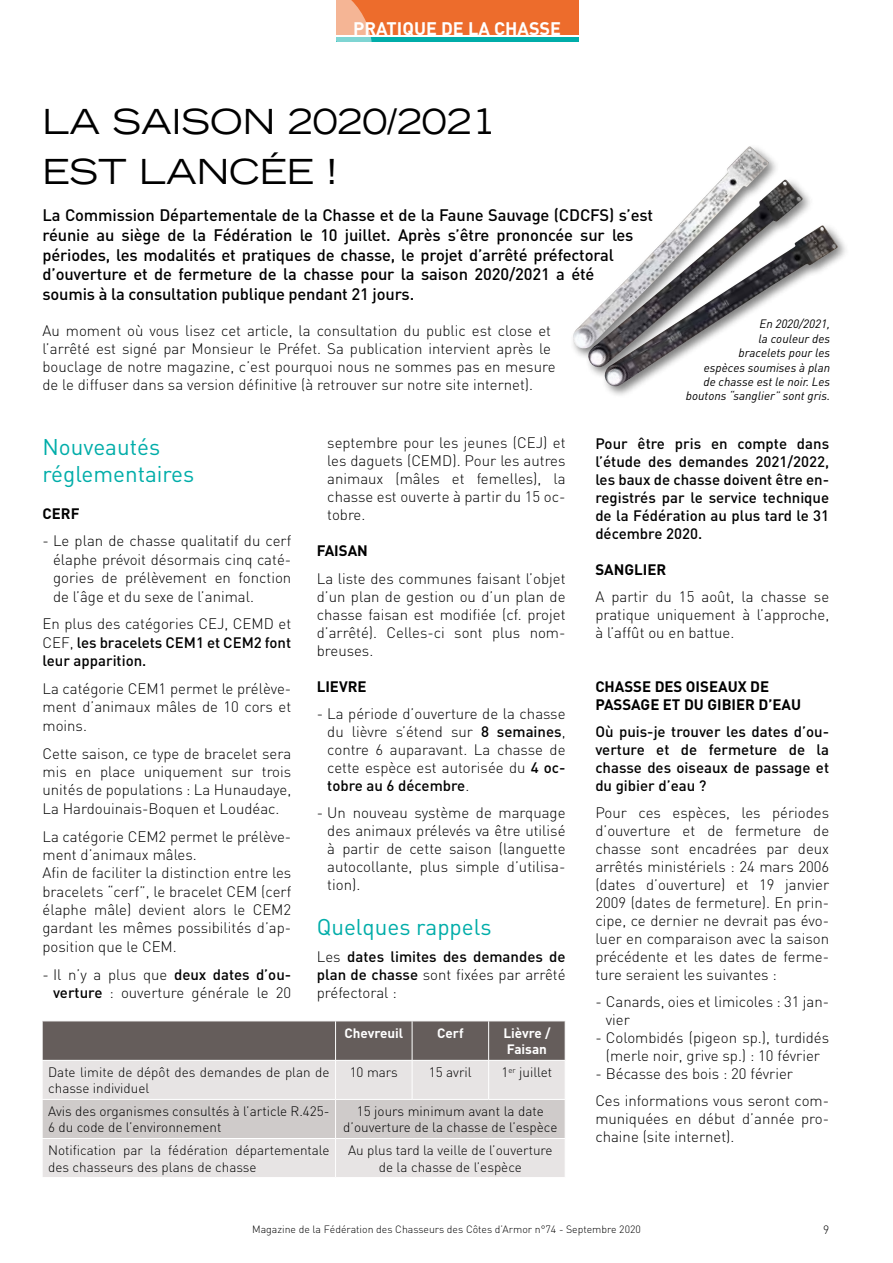
<style>
.page{position:relative;width:893px;height:1263px;background:#fff}
.page>*{position:absolute;margin:0;border:0;box-sizing:border-box;transform-origin:0 0}
.t1{font:expanded 34.5px/49.9px "Trade Gothic LH";color:#000}
.t2{font:22.5px/27.5px "DIN";color:#00ada9}
.t3{font:700 18px "DIN";color:#fff}
.t4{font:500 16.5px/19.8px "DIN";letter-spacing:-.01em;color:#000}
.t5{font:300 15px/18px "DIN";color:#000;text-align:justify}
.t6{font:500 15px/18px "DIN";color:#000;text-align:justify}
.t7{font:700 15px/18px "DIN";color:#000}
.t8{font:300 13.5px/16.2px "DIN";color:#000}
.t9{font:700 13.5px/16.2px "DIN";color:#fff}
.t10{font:italic 12px/14.4px "DIN";color:#000;text-align:right}
.t11{font:300 12px "DIN";color:#000}
.t12{font:300 10.5px "DIN";color:#000}
.s1{font-weight:300}
.s2{font-weight:500}
</style>
<div class="page">
<div style="left:336px;top:0;width:242px;height:35px;background:#ed6c2c"></div>
<div style="left:336px;top:37px;width:242px;height:5px;background:#00ada9"></div>
<svg style="left:336px;top:0;width:36px;height:42px"></svg>
<div style="left:43px;top:1021px;width:522px;height:39px;background:#655d5b"></div>
<div style="left:43px;top:1061px;width:522px;height:116px;background:#e7e4e4"></div>
<div style="left:43px;top:1100px;width:522px;height:38px;background:#cfcbca"></div>
<hr style="left:488px;top:1021px;width:1px;height:39px;background:#fff">
<hr style="left:335px;top:1021px;width:1px;height:39px;background:#fff">
<hr style="left:412px;top:1021px;width:1px;height:39px;background:#fff">
<hr style="left:488px;top:1061px;width:1px;height:38px;background:#fff">
<hr style="left:335px;top:1061px;width:1px;height:38px;background:#fff">
<hr style="left:412px;top:1061px;width:1px;height:38px;background:#fff">
<hr style="left:335px;top:1139px;width:1px;height:38px;background:#fff">
<hr style="left:42px;top:1099px;width:294px;height:1px;background:#fff">
<hr style="left:42px;top:1138px;width:294px;height:1px;background:#fff">
<hr style="left:336px;top:1099px;width:76px;height:1px;background:#fff">
<hr style="left:335px;top:1100px;width:1px;height:38px;background:#fff">
<hr style="left:412px;top:1099px;width:77px;height:1px;background:#fff">
<hr style="left:489px;top:1099px;width:77px;height:1px;background:#fff">
<hr style="left:336px;top:1138px;width:76px;height:1px;background:#fff">
<hr style="left:412px;top:1138px;width:77px;height:1px;background:#fff">
<hr style="left:489px;top:1138px;width:77px;height:1px;background:#fff">
<img style="left:573px;top:146px;width:265px;height:241px">
<p class="t3" style="left:353px;top:17px;width:209px">PRATIQUE DE LA CHASSE</p>
<h1 class="t1" style="left:43px;top:96px;width:456px">LA SAISON 2020/2021<br>EST LANCÉE !</h1>
<p class="t4" style="left:43px;top:205px;width:612px">La Commission Départementale de la Chasse et de la Faune Sauvage (CDCFS) s’est réunie au siège de la Fédération le 10 juillet. Après s’être prononcée sur les périodes, les modalités et pratiques de chasse, le projet d’arrêté préfectoral d’ouverture et de fermeture de la chasse pour la saison 2020/2021 a été<br>soumis à la consultation publique pendant 21 jours.</p>
<p class="t5" style="left:43px;top:322px;width:514px;text-align:left">Au moment où vous lisez cet article, la consultation du public est close et l’arrêté est signé par Monsieur le Préfet. Sa publication intervient après le bouclage de notre magazine, c’est pourquoi nous ne sommes pas en mesure de le diffuser dans sa version définitive (à retrouver sur notre site internet).</p>
<p class="t10" style="left:686px;top:317px;width:146px">En 2020/2021,<br>la couleur des<br>bracelets pour les<br>espèces soumises à plan<br>de chasse est le noir. Les boutons “sanglier” sont gris.</p>
<h2 class="t2" style="left:43px;top:432px;width:153px">Nouveautés réglementaires</h2>
<p class="t7" style="left:43px;top:504px;width:39px">CERF</p>
<p class="t5" style="left:53px;top:532px;width:240px;line-height:18.5px;text-indent:-10px">- Le plan de chasse qualitatif du cerf élaphe prévoit désormais cinq caté&shy;gories de prélèvement en fonction de l’âge et du sexe de l’animal.</p>
<p class="t6" style="left:43px;top:614px;width:250px;line-height:18.5px"><span class="s1">En plus des catégories CEJ, CEMD et CEF,</span> les bracelets CEM1 et CEM2 font leur apparition.</p>
<p class="t5" style="left:43px;top:679px;width:250px;line-height:18.5px">La catégorie CEM1 permet le prélève&shy;ment d’animaux mâles de 10 cors et moins.</p>
<p class="t5" style="left:43px;top:744px;width:250px;line-height:18.5px">Cette saison, ce type de bracelet sera mis en place uniquement sur trois unités de populations : La Hunaudaye, La Hardouinais-Boquen et Loudéac.</p>
<p class="t5" style="left:43px;top:827px;width:250px;line-height:18.5px;text-align:left">La catégorie CEM2 permet le prélève&shy;ment d’animaux mâles.<br>Afin de faciliter la distinction entre les bracelets “cerf”, le bracelet CEM (cerf élaphe mâle) devient alors le CEM2 gardant les mêmes possibilités d’ap&shy;position que le CEM.</p>
<p class="t5" style="left:43px;top:965px;width:250px;line-height:18.5px;text-align:right">- Il n’y a plus que <span class="s2">deux dates d’ou&shy;verture</span> : ouverture générale le 20</p>
<p class="t5" style="left:327px;top:434px;width:240px">septembre pour les jeunes (CEJ) et les daguets (CEMD). Pour les autres animaux (mâles et femelles), la chasse est ouverte à partir du 15 oc&shy;tobre.</p>
<p class="t7" style="left:317px;top:541px;width:53px">FAISAN</p>
<p class="t5" style="left:317px;top:569px;width:250px">La liste des communes faisant l’objet d’un plan de gestion ou d’un plan de chasse faisan est modifiée (cf. projet d’arrêté). Celles-ci sont plus nom&shy;breuses.</p>
<p class="t7" style="left:317px;top:676px;width:51px">LIEVRE</p>
<p class="t5" style="left:327px;top:704px;width:240px;text-indent:-10px">- La période d’ouverture de la chasse du lièvre s’étend sur <span class="s2">8 semaines</span>, contre 6 auparavant. La chasse de cette espèce est autorisée du <span class="s2">4 oc&shy;tobre au 6 décembre</span>.</p>
<p class="t5" style="left:327px;top:803px;width:240px;text-indent:-11px">- Un nouveau système de marquage des animaux prélevés va être utilisé à partir de cette saison (languette autocollante, plus simple d’utilisa&shy;tion).</p>
<h2 class="t2" style="left:317px;top:912px;width:176px">Quelques rappels</h2>
<p class="t6" style="left:317px;top:947px;width:250px"><span class="s1">Les</span> dates limites des demandes de plan de chasse <span class="s1">sont fixées par arrêté préfectoral :</span></p>
<p class="t9" style="left:344px;top:1024px;width:60px">Chevreuil</p>
<p class="t9" style="left:437px;top:1024px;width:28px">Cerf</p>
<p class="t9" style="left:503px;top:1024px;width:49px">Lièvre /<br>Faisan</p>
<p class="t8" style="left:48px;top:1064px;width:283px">Date limite de dépôt des demandes de plan de chasse individuel</p>
<p class="t8" style="left:350px;top:1064px;width:50px">10 mars</p>
<p class="t8" style="left:429px;top:1064px;width:44px">15 avril</p>
<p class="t8" style="left:502px;top:1064px;width:52px">1<sup>er</sup> juillet</p>
<p class="t8" style="left:48px;top:1103px;width:283px">Avis des organismes consultés à l’article R.425-<br>6 du code de l’environnement</p>
<p class="t8" style="left:343px;top:1103px;width:216px;text-align:center">15 jours minimum avant la date d’ouverture de la chasse de l’espèce</p>
<p class="t8" style="left:48px;top:1142px;width:283px">Notification par la fédération départementale des chasseurs des plans de chasse</p>
<p class="t8" style="left:348px;top:1142px;width:206px;text-align:center">Au plus tard la veille de l’ouverture de la chasse de l’espèce</p>
<p class="t6" style="left:595px;top:434px;width:235px">Pour être pris en compte dans l’étude des demandes 2021/2022, les baux de chasse doivent être en&shy;registrés par le service technique de la Fédération au plus tard le 31 décembre 2020.</p>
<p class="t7" style="left:595px;top:559px;width:72px">SANGLIER</p>
<p class="t5" style="left:595px;top:587px;width:235px">A partir du 15 août, la chasse se pratique uniquement à l’approche, à l’affût ou en battue.</p>
<p class="t7" style="left:595px;top:676px;width:207px">CHASSE DES OISEAUX DE<br>PASSAGE ET DU GIBIER D’EAU</p>
<p class="t6" style="left:595px;top:722px;width:235px">Où puis-je trouver les dates d’ou&shy;verture et de fermeture de la chasse des oiseaux de passage et du gibier d’eau ?</p>
<p class="t5" style="left:595px;top:803px;width:235px">Pour ces espèces, les périodes d’ouverture et de fermeture de chasse sont encadrées par deux arrêtés ministériels : 24 mars 2006 (dates d’ouverture) et 19 janvier 2009 (dates de fermeture). En prin&shy;cipe, ce dernier ne devrait pas évo&shy;luer en comparaison avec la saison précédente et les dates de ferme&shy;ture seraient les suivantes :</p>
<p class="t5" style="left:606px;top:992px;width:225px;text-indent:-10px">- Canards, oies et limicoles : 31 jan&shy;vier</p>
<p class="t5" style="left:595px;top:1028px;width:235px;text-align:center">- Colombidés (pigeon sp.), turdidés (merle noir, grive sp.) : 10 février</p>
<p class="t5" style="left:595px;top:1059px;width:235px;line-height:27px">- Bécasse des bois : 20 février<br>Ces informations vous seront com-</p>
<p class="t5" style="left:595px;top:1109px;width:235px">muniquées en début d’année pro&shy;chaine (site internet).</p>
<p class="t12" style="left:252px;top:1223px;width:390px">Magazine de la Fédération des Chasseurs des Côtes d’Armor n°74 - Septembre 2020</p>
<p class="t11" style="left:823px;top:1223px;width:8px">9</p>
</div>
